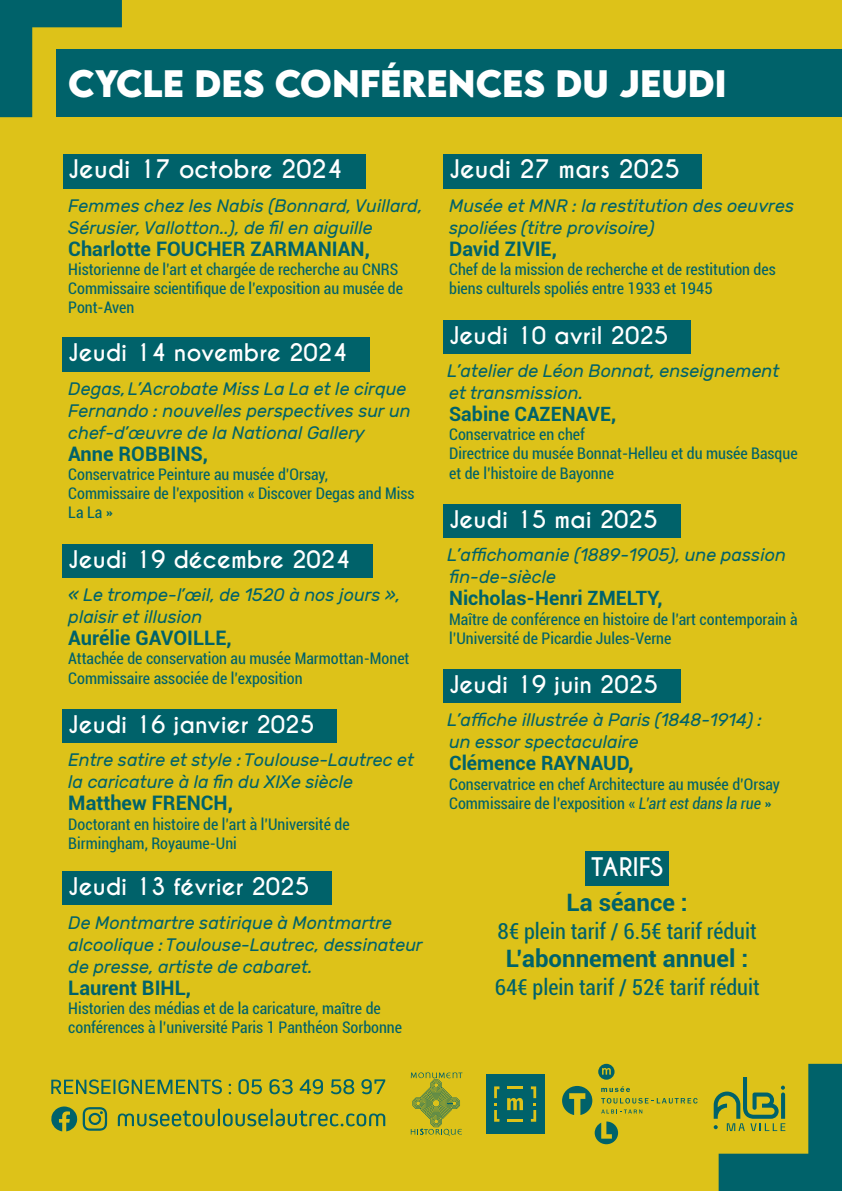
<style>
.page{position:relative;width:842px;height:1191px;background:#ddc219}
.page>*{position:absolute;margin:0;border:0;box-sizing:border-box;transform-origin:0 0}
.t1{font:700 34px "LEMONMILK";color:#fff}
.t2{font:700 24px "Caviar Dreams";color:#fff}
.t3{font:700 24px "Roboto";color:#00626a}
.t4{font:700 22.8px "Caviar Dreams";color:#fff}
.t5{font:condensed 22px "Roboto";color:#00626a}
.t6{font:700 20px "Roboto";color:#00626a}
.t7{font:700 19.6px "Roboto";color:#00626a}
.t8{font:italic 18px/22px "Rubik";color:#00626a}
.t9{font:condensed 16px/19.2px "Roboto";color:#00626a}
.s1{font-style:italic}
</style>
<div class="page">
<div style="left:63px;top:154px;width:302px;height:34px;background:#00626a"></div>
<div style="left:63px;top:337px;width:307px;height:34px;background:#00626a"></div>
<div style="left:63px;top:544px;width:310px;height:33px;background:#00626a"></div>
<div style="left:63px;top:709px;width:274px;height:33px;background:#00626a"></div>
<div style="left:63px;top:872px;width:269px;height:33px;background:#00626a"></div>
<div style="left:443px;top:154px;width:259px;height:34px;background:#00626a"></div>
<div style="left:443px;top:320px;width:248px;height:33px;background:#00626a"></div>
<div style="left:443px;top:504px;width:237px;height:33px;background:#00626a"></div>
<div style="left:443px;top:669px;width:238px;height:33px;background:#00626a"></div>
<div style="left:585px;top:851px;width:84px;height:35px;background:#00626a"></div>
<svg style="left:83px;top:1107px;width:24px;height:23px"></svg>
<svg style="left:51px;top:1106px;width:26px;height:25px"></svg>
<svg style="left:51px;top:1079px;width:334px;height:15px"></svg>
<svg style="left:118px;top:1108px;width:267px;height:18px"></svg>
<div style="left:486px;top:1074px;width:58px;height:59px;background:#00626a"></div>
<svg style="left:507px;top:1098px;width:16px;height:12px"></svg>
<hr style="left:507px;top:1086px;width:16px;height:3px;background:#ddc219">
<svg style="left:507px;top:1119px;width:16px;height:2px"></svg>
<svg style="left:531px;top:1086px;width:5px;height:35px"></svg>
<svg style="left:494px;top:1086px;width:5px;height:35px"></svg>
<svg style="left:595px;top:1121px;width:23px;height:23px"></svg>
<svg style="left:601px;top:1086px;width:29px;height:6px"></svg>
<svg style="left:601px;top:1098px;width:96px;height:5px"></svg>
<svg style="left:562px;top:1086px;width:30px;height:29px"></svg>
<svg style="left:601px;top:1109px;width:41px;height:4px"></svg>
<svg style="left:598px;top:1063px;width:16px;height:16px"></svg>
<svg style="left:411px;top:1072px;width:51px;height:63px"></svg>
<svg style="left:0;top:0;width:122px;height:117px"></svg>
<svg style="left:714px;top:1063px;width:128px;height:128px"></svg>
<div style="left:57px;top:49px;width:785px;height:68px;background:#00626a"></div>
<h1 class="t1" style="left:68px;top:60px;width:660px">CYCLE DES CONFÉRENCES DU JEUDI</h1>
<h2 class="t2" style="left:68px;top:155px;width:276px">Jeudi 17 octobre 2024</h2>
<p class="t8" style="left:68px;top:195px;width:356px">Femmes chez les Nabis (Bonnard, Vuillard,<br>Sérusier, Vallotton..), de fil en aiguille</p>
<p class="t6" style="left:68px;top:235px;width:303px">Charlotte FOUCHER ZARMANIAN,</p>
<p class="t9" style="left:68px;top:259px;width:336px">Historienne de l’art et chargée de recherche au CNRS<br>Commissaire scientifique de l’exposition au musée de<br>Pont-Aven</p>
<h3 class="t4" style="left:68px;top:339px;width:281px">Jeudi 14 novembre 2024</h3>
<p class="t8" style="left:68px;top:378px;width:344px">Degas, L’Acrobate Miss La La et le cirque<br>Fernando : nouvelles perspectives sur un chef-d’œuvre de la National Gallery</p>
<p class="t6" style="left:68px;top:439px;width:141px">Anne ROBBINS,</p>
<p class="t9" style="left:68px;top:464px;width:348px">Conservatrice Peinture au musée d’Orsay,<br>Commissaire de l’exposition « Discover Degas and Miss<br>La La »</p>
<h3 class="t4" style="left:68px;top:545px;width:284px">Jeudi 19 décembre 2024</h3>
<p class="t8" style="left:68px;top:584px;width:333px">« Le trompe-l’œil, de 1520 à nos jours », plaisir et illusion</p>
<p class="t6" style="left:68px;top:624px;width:165px">Aurélie GAVOILLE,</p>
<p class="t9" style="left:68px;top:648px;width:343px">Attachée de conservation au musée Marmottan-Monet<br>Commissaire associée de l’exposition</p>
<h3 class="t4" style="left:68px;top:710px;width:248px">Jeudi 16 janvier 2025</h3>
<p class="t8" style="left:68px;top:749px;width:348px">Entre satire et style : Toulouse-Lautrec et la caricature à la fin du XIXe siècle</p>
<p class="t6" style="left:68px;top:789px;width:166px">Matthew FRENCH,</p>
<p class="t9" style="left:68px;top:813px;width:283px">Doctorant en histoire de l’art à l’Université de<br>Birmingham, Royaume-Uni</p>
<h3 class="t4" style="left:68px;top:873px;width:243px">Jeudi 13 février 2025</h3>
<p class="t8" style="left:68px;top:912px;width:356px">De Montmartre satirique à Montmartre alcoolique : Toulouse-Lautrec, dessinateur de presse, artiste de cabaret.</p>
<p class="t6" style="left:68px;top:973px;width:124px">Laurent BIHL,</p>
<p class="t9" style="left:68px;top:998px;width:335px">Historien des médias et de la caricature, maître de conférences à l’université Paris 1 Panthéon Sorbonne</p>
<h2 class="t2" style="left:449px;top:155px;width:232px">Jeudi 27 mars 2025</h2>
<p class="t8" style="left:449px;top:195px;width:346px">Musée et MNR : la restitution des oeuvres spoliées (titre provisoire)</p>
<p class="t6" style="left:449px;top:235px;width:109px">David ZIVIE,</p>
<p class="t9" style="left:449px;top:259px;width:328px">Chef de la mission de recherche et de restitution des biens culturels spoliés entre 1933 et 1945</p>
<h3 class="t4" style="left:449px;top:321px;width:221px">Jeudi 10 avril 2025</h3>
<p class="t8" style="left:447px;top:360px;width:334px">L’atelier de Léon Bonnat, enseignement et transmission.</p>
<p class="t7" style="left:449px;top:400px;width:168px">Sabine CAZENAVE,</p>
<p class="t9" style="left:449px;top:424px;width:350px">Conservatrice en chef<br>Directrice du musée Bonnat-Helleu et du musée Basque et de l’histoire de Bayonne</p>
<h3 class="t4" style="left:449px;top:505px;width:210px">Jeudi 15 mai 2025</h3>
<p class="t8" style="left:447px;top:544px;width:340px">L’affichomanie (1889-1905), une passion fin-de-siècle</p>
<p class="t7" style="left:449px;top:584px;width:215px">Nicholas-Henri ZMELTY,</p>
<p class="t9" style="left:449px;top:608px;width:350px">Maître de conférence en histoire de l’art contemporain à l’Université de Picardie Jules-Verne</p>
<h3 class="t4" style="left:449px;top:670px;width:210px">Jeudi 19 juin 2025</h3>
<p class="t8" style="left:447px;top:710px;width:317px">L’affiche illustrée à Paris (1848-1914) : un essor spectaculaire</p>
<p class="t7" style="left:449px;top:749px;width:186px">Clémence RAYNAUD,</p>
<p class="t9" style="left:449px;top:774px;width:332px">Conservatrice en chef Architecture au musée d’Orsay<br>Commissaire de l’exposition « <span class="s1">L’art est dans la rue</span> »</p>
<h2 class="t2" style="left:591px;top:852px;width:74px">TARIFS</h2>
<h2 class="t3" style="left:566px;top:885px;width:123px">La séance :</h2>
<h3 class="t5" style="left:498px;top:915px;width:260px">8€ plein tarif / 6.5€ tarif réduit</h3>
<h2 class="t3" style="left:506px;top:941px;width:244px">L’abonnement annuel :</h2>
<h3 class="t5" style="left:495px;top:971px;width:266px">64€ plein tarif / 52€ tarif réduit</h3>
</div>
